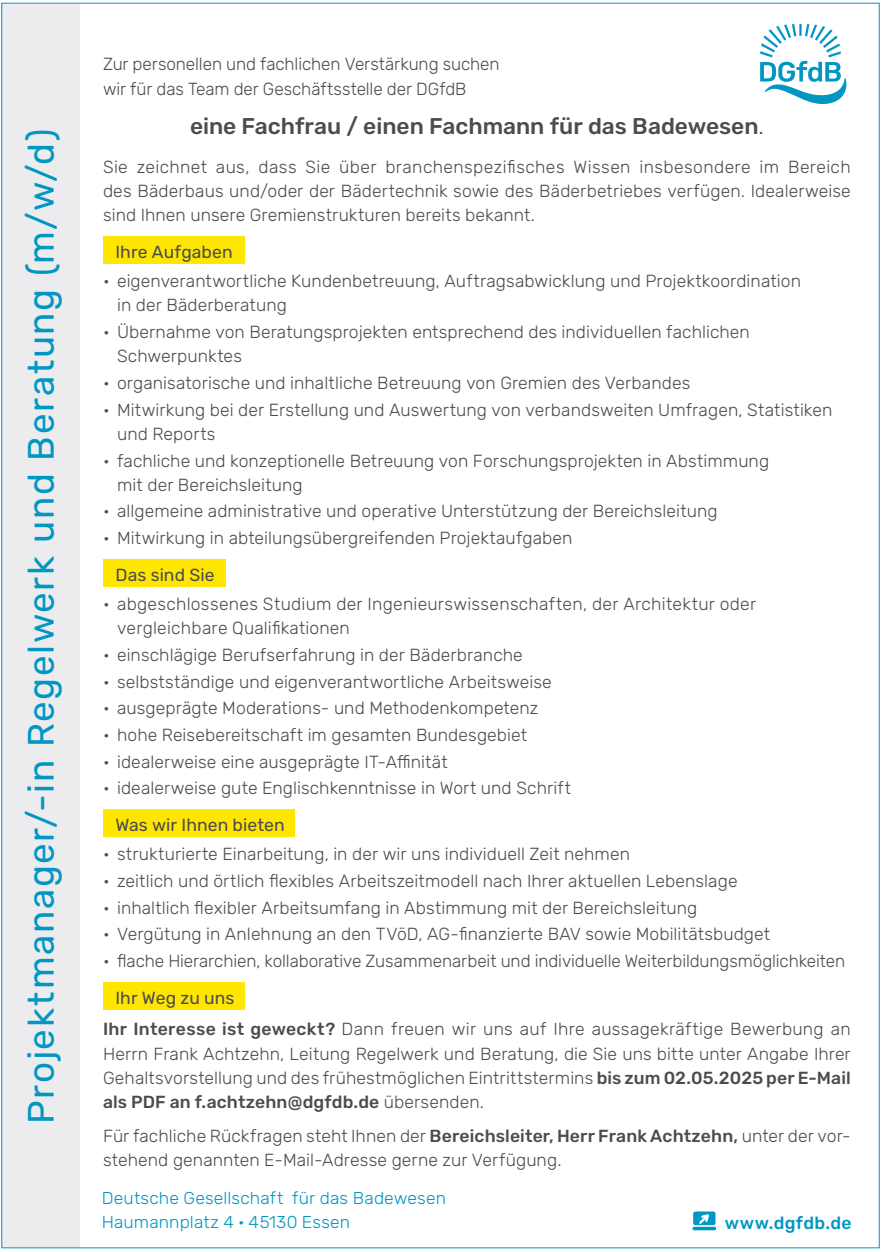
<style>
.page{position:relative;width:884px;height:1252px;background:#fff}
.page>*{position:absolute;margin:0;border:0;box-sizing:border-box;transform-origin:0 0}
.t1{font:36.75px "Rubik";letter-spacing:.045em;color:#0197c2}
.t2{font:500 22.75px "Rubik";color:#4b4c4d}
.t3{font:300 17.5px/24.2px "Rubik";letter-spacing:.005em;color:#4b4c4d}
.t4{font:17.5px "Rubik";letter-spacing:.005em;color:#4b4c4d}
.t5{font:500 17.5px "Rubik";letter-spacing:.02em;color:#0197c2}
.t6{font:300 17.15px/24.5px "Rubik";letter-spacing:.005em;color:#0197c2}
.s1{font-weight:300}
.s2{font-weight:400}
.s3{font-weight:500}
</style>
<div class="page">
<div style="left:1px;top:4px;width:79px;height:1243px;background:#ececee"></div>
<div style="left:103px;top:236px;width:141px;height:28px;background:#ffe601"></div>
<div style="left:103px;top:559px;width:122px;height:28px;background:#ffe601"></div>
<div style="left:103px;top:809px;width:192px;height:28px;background:#ffe601"></div>
<div style="left:103px;top:982px;width:141px;height:27px;background:#ffe601"></div>
<svg style="left:760px;top:24px;width:87px;height:80px"></svg>
<div style="left:693px;top:1212px;width:22px;height:12px;background:#0197c2;border-radius:2px"></div>
<svg style="left:699px;top:1214px;width:10px;height:9px"></svg>
<div style="left:693px;top:1211px;width:22px;height:14px;border:1px solid #0197c2;border-radius:2px"></div>
<svg style="left:694px;top:1226px;width:20px;height:4px"></svg>
<h1 class="t1" style="left:20px;top:1124px;width:996px;rotate:-90deg">Projektmanager/-in Regelwerk und Beratung (m/w/d)</h1>
<p class="t3" style="left:103px;top:53px;width:398px">Zur personellen und fachlichen Verstärkung suchen wir für das Team der Geschäftsstelle der DGfdB</p>
<h2 class="t2" style="left:190px;top:113px;width:575px">eine Fachfrau / einen Fachmann für das Badewesen<span class="s1">.</span></h2>
<p class="t3" style="left:103px;top:155px;width:749px;text-align:justify">Sie zeichnet aus, dass Sie über branchenspezifisches Wissen insbesondere im Bereich des Bäderbaus und/oder der Bädertechnik sowie des Bäderbetriebes verfügen. Idealerweise sind Ihnen unsere Gremienstrukturen bereits bekannt.</p>
<p class="t4" style="left:115px;top:242px;width:119px">Ihre Aufgaben</p>
<p class="t3" style="left:117px;top:269px;width:685px;text-indent:-14px">• eigenverantwortliche Kundenbetreuung, Auftragsabwicklung und Projektkoordination in der Bäderberatung</p>
<p class="t3" style="left:117px;top:320px;width:634px;text-indent:-14px">• Übernahme von Beratungsprojekten entsprechend des individuellen fachlichen<br>Schwerpunktes</p>
<p class="t3" style="left:103px;top:371px;width:589px">• organisatorische und inhaltliche Betreuung von Gremien des Verbandes</p>
<p class="t3" style="left:117px;top:398px;width:717px;text-indent:-14px">• Mitwirkung bei der Erstellung und Auswertung von verbandsweiten Umfragen, Statistiken und Reports</p>
<p class="t3" style="left:117px;top:449px;width:653px;text-indent:-14px">• fachliche und konzeptionelle Betreuung von Forschungsprojekten in Abstimmung mit der Bereichsleitung</p>
<p class="t3" style="left:103px;top:500px;width:616px">• allgemeine administrative und operative Unterstützung der Bereichsleitung</p>
<p class="t3" style="left:103px;top:526px;width:471px">• Mitwirkung in abteilungsübergreifenden Projektaufgaben</p>
<p class="t4" style="left:115px;top:565px;width:101px">Das sind Sie</p>
<p class="t3" style="left:117px;top:592px;width:640px;text-indent:-14px">• abgeschlossenes Studium der Ingenieurswissenschaften, der Architektur oder vergleichbare Qualifikationen</p>
<p class="t3" style="left:103px;top:643px;width:421px">• einschlägige Berufserfahrung in der Bäderbranche</p>
<p class="t3" style="left:103px;top:670px;width:450px">• selbstständige und eigenverantwortliche Arbeitsweise</p>
<p class="t3" style="left:103px;top:696px;width:437px">• ausgeprägte Moderations- und Methodenkompetenz</p>
<p class="t3" style="left:103px;top:723px;width:425px">• hohe Reisebereitschaft im gesamten Bundesgebiet</p>
<p class="t3" style="left:103px;top:750px;width:346px">• idealerweise eine ausgeprägte IT-Affinität</p>
<p class="t3" style="left:103px;top:776px;width:469px">• idealerweise gute Englischkenntnisse in Wort und Schrift</p>
<p class="t4" style="left:115px;top:815px;width:171px">Was wir Ihnen bieten</p>
<p class="t3" style="left:103px;top:842px;width:528px">• strukturierte Einarbeitung, in der wir uns individuell Zeit nehmen</p>
<p class="t3" style="left:103px;top:869px;width:636px">• zeitlich und örtlich flexibles Arbeitszeitmodell nach Ihrer aktuellen Lebenslage</p>
<p class="t3" style="left:103px;top:896px;width:596px">• inhaltlich flexibler Arbeitsumfang in Abstimmung mit der Bereichsleitung</p>
<p class="t3" style="left:103px;top:922px;width:668px">• Vergütung in Anlehnung an den TVöD, AG-finanzierte BAV sowie Mobilitätsbudget</p>
<p class="t3" style="left:103px;top:949px;width:744px">• flache Hierarchien, kollaborative Zusammenarbeit und individuelle Weiterbildungsmöglichkeiten</p>
<p class="t3" style="left:103px;top:982px;width:749px;line-height:31.3px;text-indent:12px"><span class="s2">Ihr Weg zu uns<br></span><span class="s3">Ihr Interesse ist geweckt?</span> Dann freuen wir uns auf Ihre aussagekräftige Bewerbung an</p>
<p class="t3" style="left:103px;top:1042px;width:749px;text-align:justify">Herrn Frank Achtzehn, Leitung Regelwerk und Beratung, die Sie uns bitte unter Angabe Ihrer Gehaltsvorstellung und des frühestmöglichen Eintrittstermins <span class="s3">bis zum 02.05.2025 per E-Mail als PDF an f.achtzehn@dgfdb.de</span> übersenden.</p>
<p class="t3" style="left:103px;top:1124px;width:749px">Für fachliche Rückfragen steht Ihnen der <span class="s3">Bereichsleiter, Herr Frank Achtzehn,</span> unter der vor&shy;stehend genannten E-Mail-Adresse gerne zur Verfügung.</p>
<p class="t6" style="left:102px;top:1186px;width:346px">Deutsche Gesellschaft für das Badewesen<br>Haumannplatz 4 · 45130 Essen</p>
<p class="t5" style="left:725px;top:1213px;width:128px">www.dgfdb.de</p>
</div>
